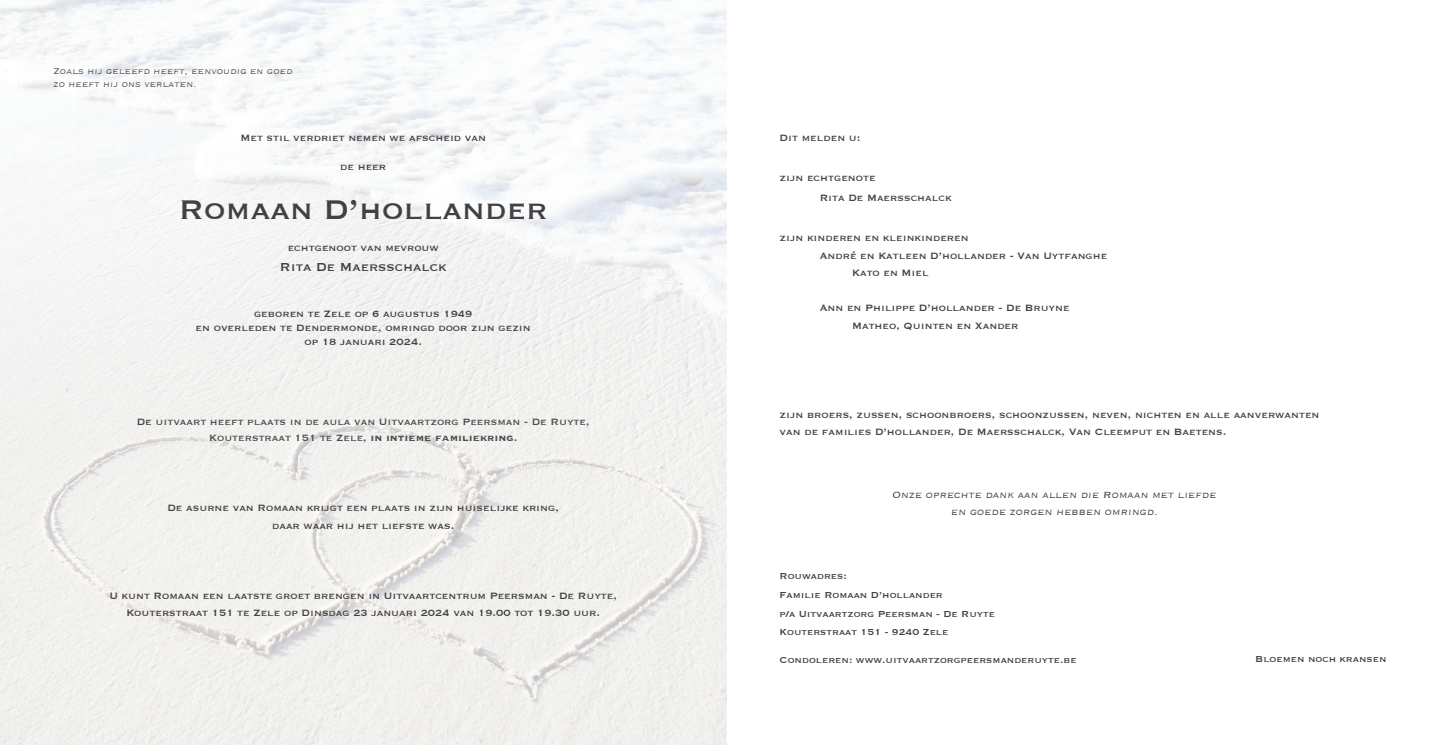
<style>
.page{position:relative;width:1453px;height:745px;background:#fff}
.page>*{position:absolute;margin:0;border:0;box-sizing:border-box;transform-origin:0 0}
.t1{font:35px "Copperplate";color:#424041}
.t2{font:15px "Copperplate";color:#424041}
.t3{font:11.88px/17.5px "Copperplate";color:#424041;text-align:center}
.t4{font:11.88px/16.2px "Copperplate";color:#4b4c4d;text-align:center}
.t5{font:300 11.88px/17.5px "Copperplate";color:#424041;text-align:center}
.t6{font:11.25px/18.8px "Copperplate";color:#424041}
.t7{font:300 10.62px/12.8px "Copperplate";color:#4b4c4d}
.s1{color:#424041}
.s2{color:#4d4b4d}
.s3{font-weight:700;color:#4d4b4d}
</style>
<div class="page">
<img style="left:0;top:0;width:726px;height:744px">
<p class="t7" style="left:53px;top:64px;width:242px">Zoals hij geleefd heeft, eenvoudig en goed zo heeft hij ons verlaten.</p>
<p class="t3" style="left:240px;top:129px;width:247px">Met stil verdriet nemen we afscheid van</p>
<p class="t3" style="left:340px;top:157px;width:47px">de heer</p>
<h1 class="t1" style="left:179px;top:186px;width:370px">Romaan D’hollander</h1>
<p class="t3" style="left:288px;top:238px;width:153px">echtgenoot van mevrouw</p>
<p class="t2" style="left:280px;top:257px;width:168px">Rita De Maersschalck</p>
<p class="t3" style="left:196px;top:305px;width:337px;line-height:14.2px">geboren te Zele op 6 augustus 1949<br>en overleden te Dendermonde, omringd door zijn gezin op 18 januari 2024.</p>
<p class="t4" style="left:137px;top:412px;width:454px"><span class="s1">De</span> <span class="s2">uitvaart heeft plaats</span> in de aula van Uitvaartzorg Peersman - De Ruyte,<br>Kouterstraat 151 <span class="s2">te Zele,</span> <span class="s3">in intieme familiekring.</span></p>
<p class="t3" style="left:167px;top:498px;width:393px">De asurne van Romaan krijgt een plaats in zijn huiselijke kring, daar waar hij het liefste was.</p>
<p class="t3" style="left:109px;top:585px;width:509px">U kunt Romaan een laatste groet brengen in Uitvaartcentrum Peersman - De Ruyte,<br>Kouterstraat 151 te Zele op Dinsdag 23 januari 2024 van 19.00 tot 19.30 uur.</p>
<p class="t3" style="left:780px;top:128px;width:82px">Dit melden u:</p>
<p class="t3" style="left:820px;top:167px;width:133px;line-height:20px;text-align:left;text-indent:-40px">zijn echtgenote<br>Rita De Maersschalck</p>
<p class="t3" style="left:780px;top:228px;width:191px">zijn kinderen en kleinkinderen</p>
<p class="t3" style="left:820px;top:246px;width:289px">André en Katleen D’hollander - Van Uytfanghe</p>
<p class="t3" style="left:852px;top:263px;width:78px">Kato en Miel</p>
<p class="t3" style="left:852px;top:298px;width:219px;text-align:left;text-indent:-33px">Ann en Philippe D’hollander - De Bruyne<br>Matheo, Quinten en Xander</p>
<p class="t3" style="left:780px;top:404px;width:541px;text-align:left">zijn broers, zussen, schoonbroers, schoonzussen, neven, nichten en alle aanverwanten van de families D’hollander, De Maersschalck, Van Cleemput en Baetens.</p>
<p class="t5" style="left:892px;top:484px;width:327px">Onze oprechte dank aan allen die Romaan met liefde en goede zorgen hebben omringd.</p>
<p class="t6" style="left:780px;top:565px;width:217px">Rouwadres:<br>Familie Romaan D’hollander<br>p/a Uitvaartzorg Peersman - De Ruyte<br>Kouterstraat 151 - 9240 Zele</p>
<p class="t6" style="left:780px;top:649px;width:298px">Condoleren: www.uitvaartzorgpeersmanderuyte.be</p>
<p class="t6" style="left:1255px;top:648px;width:133px">Bloemen noch kransen</p>
</div>
